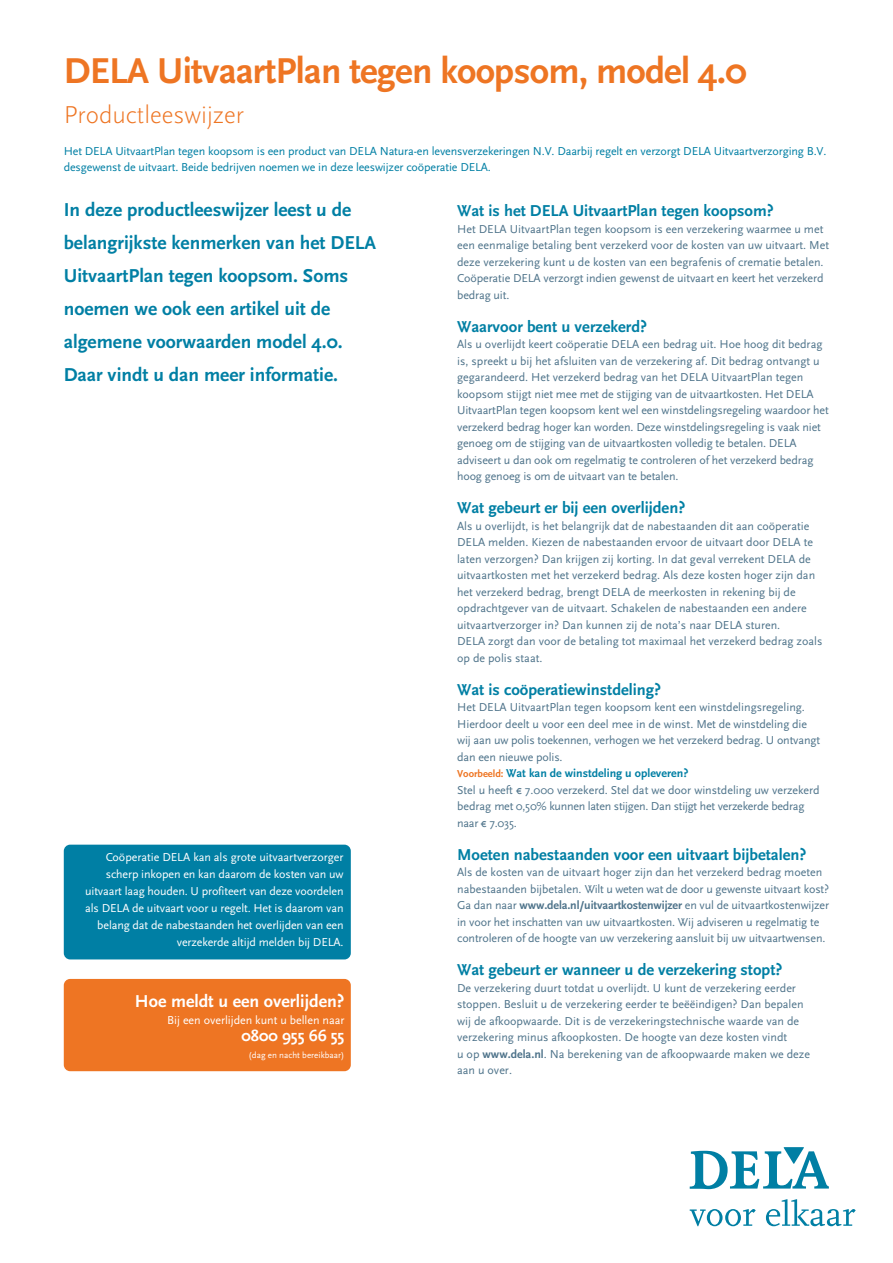
<style>
.page{position:relative;width:893px;height:1263px;background:#fff}
.page>*{position:absolute;margin:0;border:0;box-sizing:border-box;transform-origin:0 0}
.t1{font:700 37.5px "Scala Sans OT";letter-spacing:-.02em;color:#ee7523}
.t2{font:300 25.5px "Scala Sans OT";color:#ee7523}
.t3{font:700 19.5px/33px "Scala Sans OT";color:#007fa4}
.t4{font:700 18px "Scala Sans OT";color:#fff}
.t5{font:700 16.5px "Scala Sans OT";color:#007fa4}
.t6{font:700 16.5px "Scala Sans OT";color:#fff}
.t7{font:12px/16.5px "Scala Sans OT";color:#4e738a}
.t8{font:12px/17px "Scala Sans OT";letter-spacing:-.01em;color:#fff;text-align:right}
.t9{font:12px/16.5px "Scala Sans OT";letter-spacing:-.01em;color:#007fa4}
.t10{font:9px "Scala Sans OT";color:#fff}
.s1{font-weight:700;font-size:10.5px;color:#ee7523}
.s2{font-weight:700;color:#007fa4}
.s3{font-weight:700}
</style>
<div class="page">
<div style="left:64px;top:845px;width:287px;height:114px;background:#007fa4;border-radius:6px"></div>
<div style="left:64px;top:979px;width:287px;height:92px;background:#ee7523;border-radius:6px"></div>
<svg style="left:690px;top:1209px;width:66px;height:17px"></svg>
<svg style="left:766px;top:1199px;width:90px;height:27px"></svg>
<svg style="left:690px;top:1147px;width:139px;height:42px"></svg>
<h1 class="t1" style="left:64px;top:48px;width:685px">DELA UitvaartPlan tegen koopsom, model 4.0</h1>
<h2 class="t2" style="left:64px;top:101px;width:182px">Productleeswijzer</h2>
<p class="t9" style="left:64px;top:143px;width:764px">Het DELA UitvaartPlan tegen koopsom is een product van DELA Natura-en levensverzekeringen N.V. Daarbij regelt en verzorgt DELA Uitvaartverzorging B.V. desgewenst de uitvaart. Beide bedrijven noemen we in deze leeswijzer coöperatie DELA.</p>
<h3 class="t3" style="left:64px;top:193px;width:314px">In deze productleeswijzer leest u de belangrijkste kenmerken van het DELA UitvaartPlan tegen koopsom. Soms noemen we ook een artikel uit de algemene voorwaarden model 4.0.<br>Daar vindt u dan meer informatie.</h3>
<h3 class="t5" style="left:457px;top:201px;width:318px">Wat is het DELA UitvaartPlan tegen koopsom?</h3>
<p class="t7" style="left:457px;top:220px;width:373px">Het DELA UitvaartPlan tegen koopsom is een verzekering waarmee u met een eenmalige betaling bent verzekerd voor de kosten van uw uitvaart. Met deze verzekering kunt u de kosten van een begrafenis of crematie betalen.<br>Coöperatie DELA verzorgt indien gewenst de uitvaart en keert het verzekerd bedrag uit.</p>
<h3 class="t5" style="left:457px;top:316px;width:191px">Waarvoor bent u verzekerd?</h3>
<p class="t7" style="left:457px;top:336px;width:373px">Als u overlijdt keert coöperatie DELA een bedrag uit. Hoe hoog dit bedrag is, spreekt u bij het afsluiten van de verzekering af. Dit bedrag ontvangt u gegarandeerd. Het verzekerd bedrag van het DELA UitvaartPlan tegen koopsom stijgt niet mee met de stijging van de uitvaartkosten. Het DELA UitvaartPlan tegen koopsom kent wel een winstdelingsregeling waardoor het verzekerd bedrag hoger kan worden. Deze winstdelingsregeling is vaak niet genoeg om de stijging van de uitvaartkosten volledig te betalen. DELA adviseert u dan ook om regelmatig te controleren of het verzekerd bedrag hoog genoeg is om de uitvaart van te betalen.</p>
<h3 class="t5" style="left:457px;top:498px;width:230px">Wat gebeurt er bij een overlijden?</h3>
<p class="t7" style="left:457px;top:517px;width:367px">Als u overlijdt, is het belangrijk dat de nabestaanden dit aan coöperatie DELA melden. Kiezen de nabestaanden ervoor de uitvaart door DELA te laten verzorgen? Dan krijgen zij korting. In dat geval verrekent DELA de uitvaartkosten met het verzekerd bedrag. Als deze kosten hoger zijn dan het verzekerd bedrag, brengt DELA de meerkosten in rekening bij de opdrachtgever van de uitvaart. Schakelen de nabestaanden een andere uitvaartverzorger in? Dan kunnen zij de nota’s naar DELA sturen.<br>DELA zorgt dan voor de betaling tot maximaal het verzekerd bedrag zoals op de polis staat.</p>
<h3 class="t5" style="left:457px;top:679px;width:206px">Wat is coöperatiewinstdeling?</h3>
<p class="t7" style="left:457px;top:699px;width:365px">Het DELA UitvaartPlan tegen koopsom kent een winstdelingsregeling.<br>Hierdoor deelt u voor een deel mee in de winst. Met de winstdeling die wij aan uw polis toekennen, verhogen we het verzekerd bedrag. U ontvangt dan een nieuwe polis.<br><span class="s1">Voorbeeld:</span> <span class="s2">Wat kan de winstdeling u opleveren?<br></span>Stel u heeft € 7.000 verzekerd. Stel dat we door winstdeling uw verzekerd bedrag met 0,50% kunnen laten stijgen. Dan stijgt het verzekerde bedrag naar € 7.035.</p>
<h3 class="t5" style="left:457px;top:844px;width:351px">Moeten nabestaanden voor een uitvaart bijbetalen?</h3>
<p class="t7" style="left:457px;top:864px;width:374px">Als de kosten van de uitvaart hoger zijn dan het verzekerd bedrag moeten nabestaanden bijbetalen. Wilt u weten wat de door u gewenste uitvaart kost?<br>Ga dan naar <span class="s3">www.dela.nl/uitvaartkostenwijzer</span> en vul de uitvaartkostenwijzer in voor het inschatten van uw uitvaartkosten. Wij adviseren u regelmatig te controleren of de hoogte van uw verzekering aansluit bij uw uitvaartwensen.</p>
<h3 class="t5" style="left:457px;top:960px;width:327px">Wat gebeurt er wanneer u de verzekering stopt?</h3>
<p class="t7" style="left:457px;top:979px;width:354px">De verzekering duurt totdat u overlijdt. U kunt de verzekering eerder stoppen. Besluit u de verzekering eerder te beëëindigen? Dan bepalen wij de afkoopwaarde. Dit is de verzekeringstechnische waarde van de verzekering minus afkoopkosten. De hoogte van deze kosten vindt<br>u op <span class="s3">www.dela.nl</span>. Na berekening van de afkoopwaarde maken we deze aan u over.</p>
<p class="t8" style="left:85px;top:849px;width:260px">Coöperatie DELA kan als grote uitvaartverzorger scherp inkopen en kan daarom de kosten van uw uitvaart laag houden. U profiteert van deze voordelen als DELA de uitvaart voor u regelt. Het is daarom van belang dat de nabestaanden het overlijden van een verzekerde altijd melden bij DELA.</p>
<h3 class="t4" style="left:135px;top:990px;width:211px">Hoe meldt u een overlijden?</h3>
<p class="t8" style="left:167px;top:1012px;width:179px">Bij een overlijden kunt u bellen naar</p>
<h3 class="t6" style="left:241px;top:1026px;width:105px">0800 955 66 55</h3>
<p class="t10" style="left:249px;top:1050px;width:97px">(dag en nacht bereikbaar)</p>
</div>
